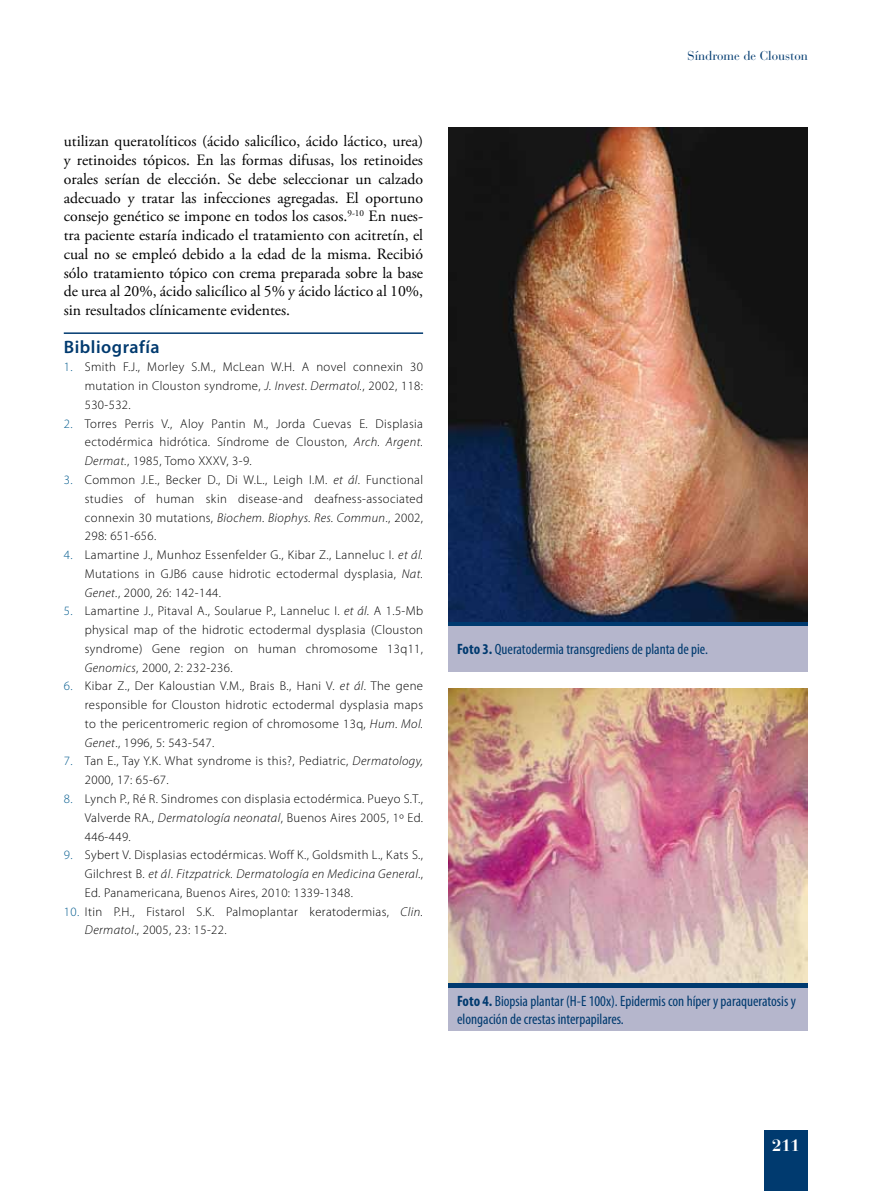
<style>
.page{position:relative;width:893px;height:1191px;background:#fff}
.page>*{position:absolute;margin:0;border:0;box-sizing:border-box;transform-origin:0 0}
.t1{font:600 18px "Myriad Pro";letter-spacing:.03em;color:#003a6f}
.t2{font:700 16.5px "Bauer Bodoni";color:#fff}
.t3{font:15.75px/18.8px "Adobe Garamond Pro";color:#000;text-align:justify}
.t4{font:condensed 15px/18.8px "Myriad Pro";color:#003a6f}
.t5{font:300 12.75px/18.8px "Myriad Pro";letter-spacing:.03em;color:#000;text-align:justify}
.t6{font:12.75px "Bauer Bodoni";color:#003a6f}
.s1{color:#005a8d}
.s2{font-style:italic}
.s3{font-weight:700}
</style>
<div class="page">
<div style="left:764px;top:1130px;width:44px;height:61px;background:#003a6f"></div>
<hr style="left:64px;top:332px;width:359px;height:2px;background:#003a6f">
<img style="left:449px;top:128px;width:359px;height:494px">
<div style="left:449px;top:625px;width:359px;height:47px;background:#b5b6cc"></div>
<hr style="left:449px;top:622px;width:359px;height:3px;background:#003a6f">
<img style="left:449px;top:688px;width:359px;height:295px">
<div style="left:449px;top:988px;width:359px;height:42px;background:#b5b6cc"></div>
<div style="left:449px;top:983px;width:359px;height:5px;background:#003a6f"></div>
<p class="t3" style="left:64px;top:133px;width:361px">utilizan queratolíticos (ácido salicílico, ácido láctico, urea) y retinoides tópicos. En las formas difusas, los retinoides orales serían de elección. Se debe seleccionar un calzado adecuado y tratar las infecciones agregadas. El oportuno consejo genético se impone en todos los casos.<sup>9-10</sup> En nues&shy;tra paciente estaría indicado el tratamiento con acitretín, el cual no se empleó debido a la edad de la misma. Recibió sólo tratamiento tópico con crema preparada sobre la base de urea al 20%, ácido salicílico al 5% y ácido láctico al 10%, sin resultados clínicamente evidentes.</p>
<h1 class="t1" style="left:64px;top:335px;width:97px">Bibliografía</h1>
<p class="t5" style="left:85px;top:358px;width:340px;text-indent:-21px"><span class="s1">1.</span> Smith F.J., Morley S.M., McLean W.H. A novel connexin 30 mutation in Clouston syndrome, <span class="s2">J. Invest. Dermatol.</span>, 2002, 118:<br>530-532.</p>
<p class="t5" style="left:85px;top:414px;width:340px;text-indent:-21px"><span class="s1">2.</span> Torres Perris V., Aloy Pantin M., Jorda Cuevas E. Displasia ectodérmica hidrótica. Síndrome de Clouston, <span class="s2">Arch. Argent.<br>Dermat.</span>, 1985, Tomo XXXV, 3-9.</p>
<p class="t5" style="left:85px;top:470px;width:340px;text-indent:-21px"><span class="s1">3.</span> Common J.E., Becker D., Di W.L., Leigh I.M. <span class="s2">et ál</span>. Functional studies of human skin disease-and deafness-associated connexin 30 mutations, <span class="s2">Biochem. Biophys. Res. Commun</span>., 2002, 298: 651-656.</p>
<p class="t5" style="left:85px;top:545px;width:340px;text-indent:-21px"><span class="s1">4.</span> Lamartine J., Munhoz Essenfelder G., Kibar Z., Lanneluc I. <span class="s2">et ál.<br></span>Mutations in GJB6 cause hidrotic ectodermal dysplasia, <span class="s2">Nat.<br>Genet.</span>, 2000, 26: 142-144.</p>
<p class="t5" style="left:85px;top:601px;width:340px;text-indent:-21px"><span class="s1">5.</span> Lamartine J., Pitaval A., Soularue P., Lanneluc I. <span class="s2">et ál.</span> A 1.5-Mb physical map of the hidrotic ectodermal dysplasia (Clouston syndrome) Gene region on human chromosome 13q11, <span class="s2">Genomics</span>, 2000, 2: 232-236.</p>
<p class="t5" style="left:85px;top:676px;width:340px;text-indent:-21px"><span class="s1">6.</span> Kibar Z., Der Kaloustian V.M., Brais B., Hani V. <span class="s2">et ál</span>. The gene responsible for Clouston hidrotic ectodermal dysplasia maps to the pericentromeric region of chromosome 13q, <span class="s2">Hum. Mol.<br>Genet</span>., 1996, 5: 543-547.</p>
<p class="t5" style="left:85px;top:751px;width:340px;text-indent:-21px"><span class="s1">7.</span> Tan E., Tay Y.K. What syndrome is this?, Pediatric, <span class="s2">Dermatology,<br></span>2000, 17: 65-67.</p>
<p class="t5" style="left:85px;top:789px;width:340px;text-indent:-21px"><span class="s1">8.</span> Lynch P., Ré R. Sindromes con displasia ectodérmica. Pueyo S.T., Valverde RA., <span class="s2">Dermatología neonatal</span>, Buenos Aires 2005, 1º Ed.<br>446-449.</p>
<p class="t5" style="left:85px;top:845px;width:340px;text-indent:-21px"><span class="s1">9.</span> Sybert V. Displasias ectodérmicas. Woff K., Goldsmith L., Kats S., Gilchrest B. <span class="s2">et ál</span>. <span class="s2">Fitzpatrick. Dermatología en Medicina General</span>., Ed. Panamericana, Buenos Aires, 2010: 1339-1348.</p>
<p class="t5" style="left:85px;top:901px;width:340px;text-indent:-21px"><span class="s1">10.</span> Itin P.H., Fistarol S.K. Palmoplantar keratodermias, <span class="s2">Clin.<br>Dermatol</span>., 2005, 23: 15-22.</p>
<p class="t6" style="left:688px;top:48px;width:122px">Síndrome de Clouston</p>
<p class="t4" style="left:457px;top:640px;width:252px"><span class="s3">Foto 3.</span> Queratodermia transgrediens de planta de pie.</p>
<p class="t4" style="left:457px;top:991px;width:340px"><span class="s3">Foto 4.</span> Biopsia plantar (H-E 100x). Epidermis con híper y paraqueratosis y elongación de crestas interpapilares.</p>
<p class="t2" style="left:772px;top:1135px;width:29px">211</p>
</div>
